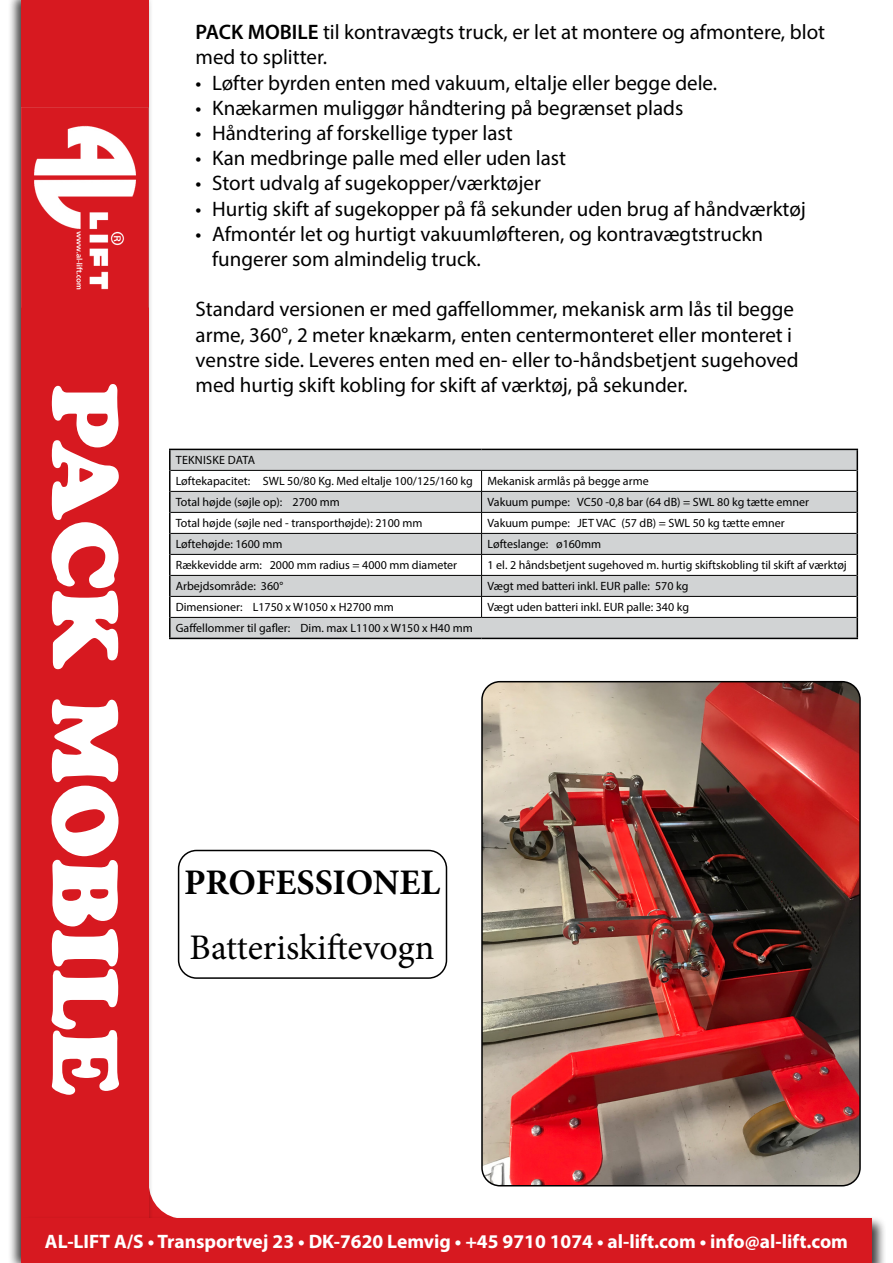
<style>
.page{position:relative;width:893px;height:1263px;background:#fff}
.page>*{position:absolute;margin:0;border:0;box-sizing:border-box;transform-origin:0 0}
.t1{font:91.8px "Cooper Black Std";color:#fff}
.t2{font:36px "Minion Pro";color:#000}
.t3{font:700 36px "Minion Pro";letter-spacing:-.005em;color:#000}
.t4{font:21px/25.2px "Myriad Pro";color:#000}
.t5{font:700 19.5px "Myriad Pro";color:#fff}
.t6{font:12px/21px "Myriad Pro";color:#000}
.s1{font-weight:600}
</style>
<div class="page">
<div style="left:8px;top:0;width:146px;height:1263px;background:#000;opacity:.75"></div>
<div style="left:21px;top:0;width:128px;height:1263px;background:#d71920"></div>
<img style="left:21px;top:107px;width:128px;height:200px">
<div style="left:18px;top:1215px;width:869px;height:48px;background:#000;opacity:.75"></div>
<div style="left:21px;top:1219px;width:851px;height:44px;background:#d71920"></div>
<img style="left:482px;top:682px;width:378px;height:504px">
<div style="left:481px;top:681px;width:380px;height:505px;border:2px solid #000;border-radius:18px"></div>
<svg style="left:171px;top:450px;width:686px;height:188px;fill:#d1d3d4"></svg>
<hr style="left:171px;top:617px;width:311px;height:1px;background:#000">
<hr style="left:482px;top:617px;width:375px;height:1px;background:#000">
<hr style="left:169px;top:449px;width:313px;height:1px;background:#000">
<hr style="left:169px;top:450px;width:2px;height:20px;background:#000">
<hr style="left:482px;top:449px;width:376px;height:1px;background:#000">
<hr style="left:169px;top:470px;width:2px;height:21px;background:#000">
<hr style="left:169px;top:491px;width:2px;height:21px;background:#000">
<hr style="left:169px;top:512px;width:2px;height:21px;background:#000">
<hr style="left:169px;top:533px;width:2px;height:21px;background:#000">
<hr style="left:169px;top:554px;width:2px;height:21px;background:#000">
<hr style="left:169px;top:575px;width:2px;height:21px;background:#000">
<hr style="left:169px;top:596px;width:2px;height:21px;background:#000">
<hr style="left:169px;top:617px;width:2px;height:21px;background:#000">
<svg style="left:857px;top:450px;width:1px;height:188px"></svg>
<hr style="left:169px;top:638px;width:313px;height:1px;background:#000">
<hr style="left:482px;top:638px;width:376px;height:1px;background:#000">
<hr style="left:171px;top:470px;width:311px;height:1px;background:#000">
<hr style="left:482px;top:470px;width:375px;height:1px;background:#000">
<hr style="left:171px;top:491px;width:311px;height:1px;background:#000">
<hr style="left:482px;top:491px;width:375px;height:1px;background:#000">
<hr style="left:171px;top:512px;width:311px;height:1px;background:#000">
<hr style="left:482px;top:512px;width:375px;height:1px;background:#000">
<hr style="left:171px;top:533px;width:311px;height:1px;background:#000">
<hr style="left:482px;top:533px;width:375px;height:1px;background:#000">
<hr style="left:171px;top:554px;width:311px;height:1px;background:#000">
<hr style="left:482px;top:554px;width:375px;height:1px;background:#000">
<hr style="left:171px;top:575px;width:311px;height:1px;background:#000">
<hr style="left:482px;top:575px;width:375px;height:1px;background:#000">
<hr style="left:171px;top:596px;width:311px;height:1px;background:#000">
<hr style="left:482px;top:596px;width:375px;height:1px;background:#000">
<svg style="left:481px;top:471px;width:1px;height:146px"></svg>
<div style="left:178px;top:850px;width:269px;height:129px;border:2px solid #000;border-radius:18px"></div>
<h1 class="t1" style="left:140px;top:383px;width:714px;rotate:90deg">PACK MOBILE</h1>
<p class="t4" style="left:196px;top:19px;width:631px"><span class="s1">PACK MOBILE</span> til kontravægts truck, er let at montere og afmontere, blot med to splitter.</p>
<p class="t4" style="left:196px;top:70px;width:523px">• Løfter byrden enten med vakuum, eltalje eller begge dele.</p>
<p class="t4" style="left:196px;top:95px;width:489px">• Knækarmen muliggør håndtering på begrænset plads</p>
<p class="t4" style="left:196px;top:120px;width:319px">• Håndtering af forskellige typer last</p>
<p class="t4" style="left:196px;top:145px;width:372px">• Kan medbringe palle med eller uden last</p>
<p class="t4" style="left:196px;top:170px;width:347px">• Stort udvalg af sugekopper/værktøjer</p>
<p class="t4" style="left:196px;top:196px;width:612px">• Hurtig skift af sugekopper på få sekunder uden brug af håndværktøj</p>
<p class="t4" style="left:212px;top:221px;width:553px;text-indent:-17px">• Afmontér let og hurtigt vakuumløfteren, og kontravægtstruckn fungerer som almindelig truck.</p>
<p class="t4" style="left:196px;top:296px;width:604px">Standard versionen er med gaffellommer, mekanisk arm lås til begge arme, 360°, 2 meter knækarm, enten centermonteret eller monteret i venstre side. Leveres enten med en- eller to-håndsbetjent sugehoved med hurtig skift kobling for skift af værktøj, på sekunder.</p>
<p class="t6" style="left:176px;top:450px;width:474px">TEKNISKE DATA<br>Løftekapacitet: SWL 50/80 Kg. Med eltalje 100/125/160 kg Mekanisk armlås på begge arme<br>Total højde (søjle op): 2700 mm</p>
<p class="t6" style="left:488px;top:492px;width:323px">Vakuum pumpe: VC50 -0,8 bar (64 dB) = SWL 80 kg tætte emner</p>
<p class="t6" style="left:176px;top:513px;width:248px">Total højde (søjle ned - transporthøjde): 2100 mm</p>
<p class="t6" style="left:488px;top:513px;width:299px">Vakuum pumpe: JET VAC (57 dB) = SWL 50 kg tætte emner</p>
<p class="t6" style="left:176px;top:534px;width:108px">Løftehøjde: 1600 mm</p>
<p class="t6" style="left:488px;top:534px;width:115px">Løfteslange: ø160mm</p>
<p class="t6" style="left:176px;top:555px;width:283px">Rækkevidde arm: 2000 mm radius = 4000 mm diameter</p>
<p class="t6" style="left:488px;top:555px;width:361px">1 el. 2 håndsbetjent sugehoved m. hurtig skiftskobling til skift af værktøj</p>
<p class="t6" style="left:176px;top:576px;width:109px">Arbejdsområde: 360°</p>
<p class="t6" style="left:488px;top:576px;width:202px">Vægt med batteri inkl. EUR palle: 570 kg</p>
<p class="t6" style="left:176px;top:597px;width:219px">Dimensioner: L1750 x W1050 x H2700 mm</p>
<p class="t6" style="left:488px;top:597px;width:203px">Vægt uden batteri inkl. EUR palle: 340 kg</p>
<p class="t6" style="left:176px;top:618px;width:299px">Gaffellommer til gafler: Dim. max L1100 x W150 x H40 mm</p>
<h2 class="t3" style="left:184px;top:857px;width:258px">PROFESSIONEL</h2>
<h2 class="t2" style="left:190px;top:923px;width:246px">Batteriskiftevogn</h2>
<p class="t5" style="left:45px;top:1229px;width:805px">AL-LIFT A/S • Transportvej 23 • DK-7620 Lemvig • +45 9710 1074 • al-lift.com • info@al-lift.com</p>
</div>
